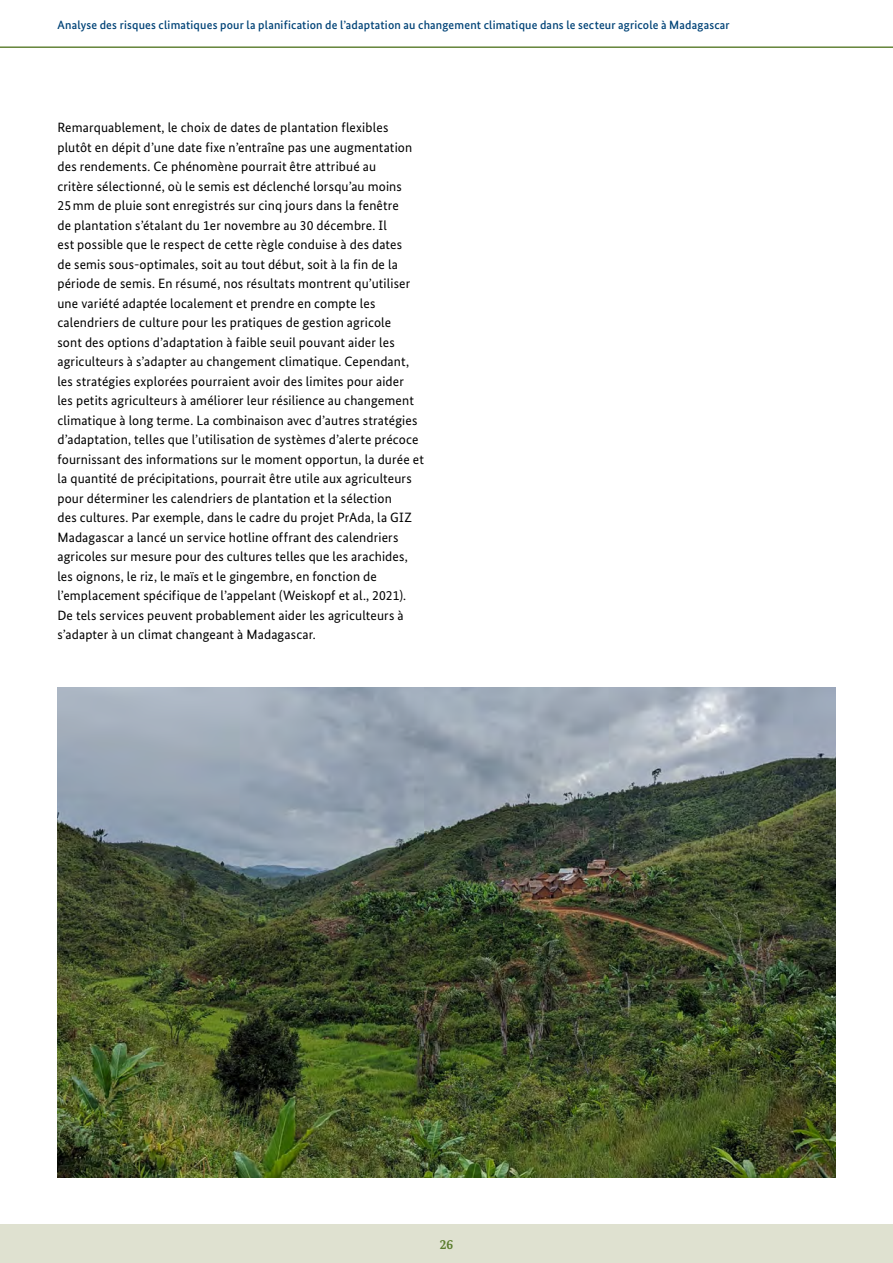
<style>
.page{position:relative;width:893px;height:1263px;background:#fff}
.page>*{position:absolute;margin:0;border:0;box-sizing:border-box;transform-origin:0 0}
.Paragraph{font:13.5px/19.5px "Bundes Sans";letter-spacing:.01em;color:#000}
.t1{font:700 13.5px "Bundes Serif";color:#5b7d2e}
.t2{font:500 12px "Bundes Sans";letter-spacing:.015em;color:#004377}
</style>
<div class="page">
<div style="left:0;top:1224px;width:893px;height:39px;background:#dfe1d0"></div>
<hr style="left:0;top:47px;width:893px;height:1px;background:#5b7d2e">
<img style="left:57px;top:688px;width:779px;height:490px">
<p class="t2" style="left:57px;top:17px;width:674px">Analyse des risques climatiques pour la planification de l’adaptation au changement climatique dans le secteur agricole à Madagascar</p>
<p class="Paragraph" style="left:57px;top:117px;width:368px">Remarquablement, le choix de dates de plantation flexibles plutôt en dépit d’une date fixe n’entraîne pas une augmentation des rendements. Ce phénomène pourrait être attribué au<br>critère sélectionné, où le semis est déclenché lorsqu’au moins 25mm de pluie sont enregistrés sur cinq jours dans la fenêtre<br>de plantation s’étalant du 1er novembre au 30 décembre. Il<br>est possible que le respect de cette règle conduise à des dates<br>de semis sous-optimales, soit au tout début, soit à la fin de la période de semis. En résumé, nos résultats montrent qu’utiliser une variété adaptée localement et prendre en compte les calendriers de culture pour les pratiques de gestion agricole<br>sont des options d’adaptation à faible seuil pouvant aider les agriculteurs à s’adapter au changement climatique. Cependant, les stratégies explorées pourraient avoir des limites pour aider<br>les petits agriculteurs à améliorer leur résilience au changement climatique à long terme. La combinaison avec d’autres stratégies d’adaptation, telles que l’utilisation de systèmes d’alerte précoce fournissant des informations sur le moment opportun, la durée et la quantité de précipitations, pourrait être utile aux agriculteurs pour déterminer les calendriers de plantation et la sélection<br>des cultures. Par exemple, dans le cadre du projet PrAda, la GIZ Madagascar a lancé un service hotline offrant des calendriers agricoles sur mesure pour des cultures telles que les arachides, les oignons, le riz, le maïs et le gingembre, en fonction de l’emplacement spécifique de l’appelant (Weiskopf et al., 2021).<br>De tels services peuvent probablement aider les agriculteurs à s’adapter à un climat changeant à Madagascar.</p>
<p class="t1" style="left:440px;top:1236px;width:15px">26</p>
</div>
